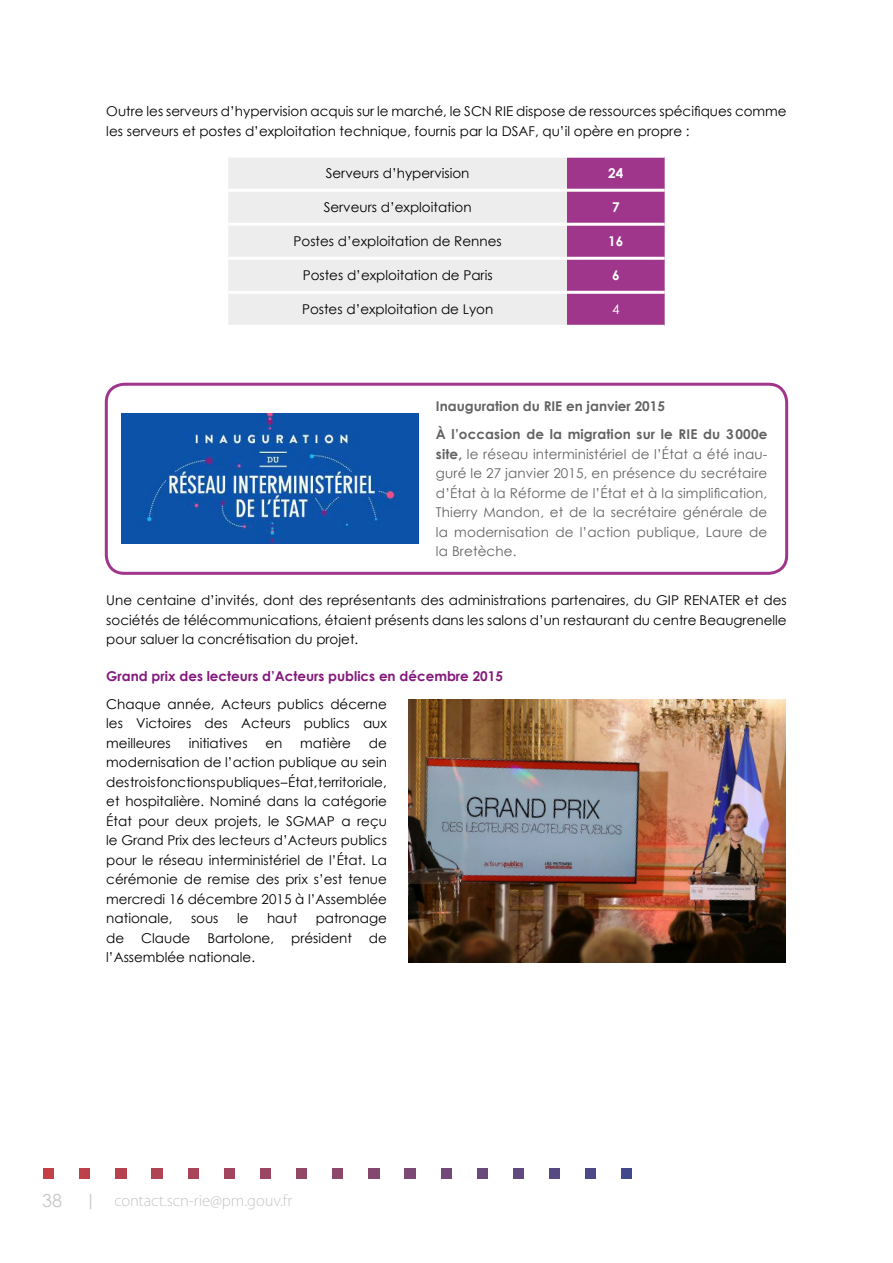
<style>
.page{position:relative;width:893px;height:1263px;background:#fff}
.page>*{position:absolute;margin:0;border:0;box-sizing:border-box;transform-origin:0 0}
.t1{font:18px "Century Gothic";color:#c6c6c6}
.t2{font:300 16.5px "Myriad Pro";letter-spacing:-.005em;color:#c6c6c6}
.t3{font:13.5px/19.5px "Century Gothic";color:#000;text-align:justify}
.t4{font:13.5px/19.5px "Century Gothic";letter-spacing:.01em;color:#646363;text-align:justify}
.t5{font:700 13.5px/28px "Century Gothic";letter-spacing:.005em;color:#646363}
.t6{font:700 13.5px "Century Gothic";color:#83197b}
.t7{font:700 13.5px "Century Gothic";color:#fff}
.t8{font:13.5px "Century Gothic";color:#fff}
.s1{font-weight:700}
.s2{font-family:"Century Gothic";font-weight:400}
</style>
<div class="page">
<svg style="left:622px;top:1168px;width:10px;height:11px"></svg>
<svg style="left:586px;top:1168px;width:10px;height:11px"></svg>
<svg style="left:549px;top:1168px;width:11px;height:11px"></svg>
<svg style="left:513px;top:1168px;width:10px;height:11px"></svg>
<svg style="left:477px;top:1168px;width:10px;height:11px"></svg>
<svg style="left:441px;top:1168px;width:10px;height:11px"></svg>
<svg style="left:405px;top:1168px;width:10px;height:11px"></svg>
<svg style="left:369px;top:1168px;width:10px;height:11px"></svg>
<svg style="left:296px;top:1168px;width:11px;height:11px"></svg>
<svg style="left:333px;top:1168px;width:10px;height:11px"></svg>
<svg style="left:260px;top:1168px;width:11px;height:11px"></svg>
<svg style="left:224px;top:1168px;width:10px;height:11px"></svg>
<svg style="left:188px;top:1168px;width:10px;height:11px"></svg>
<svg style="left:152px;top:1168px;width:10px;height:11px"></svg>
<svg style="left:116px;top:1168px;width:10px;height:11px"></svg>
<svg style="left:80px;top:1168px;width:10px;height:11px"></svg>
<svg style="left:44px;top:1168px;width:10px;height:11px"></svg>
<div style="left:228px;top:158px;width:339px;height:167px;background:#ededed"></div>
<div style="left:567px;top:158px;width:98px;height:167px;background:#9f368b"></div>
<hr style="left:567px;top:189px;width:98px;height:3px;background:#fff">
<hr style="left:567px;top:223px;width:98px;height:3px;background:#fff">
<hr style="left:567px;top:257px;width:98px;height:3px;background:#fff">
<hr style="left:567px;top:291px;width:98px;height:3px;background:#fff">
<hr style="left:228px;top:189px;width:339px;height:3px;background:#fff">
<hr style="left:228px;top:223px;width:339px;height:3px;background:#fff">
<hr style="left:228px;top:257px;width:339px;height:3px;background:#fff">
<hr style="left:228px;top:291px;width:339px;height:3px;background:#fff">
<div style="left:105px;top:383px;width:683px;height:192px;border:3px solid #9f368b;border-radius:18px"></div>
<img style="left:121px;top:414px;width:298px;height:130px">
<img style="left:408px;top:700px;width:377px;height:262px">
<p class="t3" style="left:106px;top:102px;width:682px">Outre les serveurs d’hypervision acquis sur le marché, le SCN RIE dispose de ressources spécifiques comme les serveurs et postes d’exploitation technique, fournis par la DSAF, qu’il opère en propre :</p>
<p class="t3" style="left:326px;top:163px;width:145px">Serveurs d’hypervision</p>
<p class="t7" style="left:608px;top:163px;width:17px">24</p>
<p class="t3" style="left:324px;top:197px;width:149px">Serveurs d’exploitation</p>
<p class="t7" style="left:612px;top:197px;width:9px">7</p>
<p class="t3" style="left:294px;top:231px;width:210px">Postes d’exploitation de Rennes</p>
<p class="t7" style="left:608px;top:231px;width:17px">16</p>
<p class="t3" style="left:303px;top:265px;width:191px">Postes d’exploitation de Paris</p>
<p class="t7" style="left:612px;top:265px;width:9px">6</p>
<p class="t3" style="left:302px;top:299px;width:193px">Postes d’exploitation de Lyon</p>
<p class="t8" style="left:612px;top:300px;width:9px">4</p>
<p class="t5" style="left:436px;top:392px;width:333px">Inauguration du RIE en janvier 2015<br>À l’occasion de la migration sur le RIE du 3 000e</p>
<p class="t4" style="left:436px;top:444px;width:333px"><span class="s1">site,</span> le réseau interministériel de l’État a été inau&shy;guré le 27 janvier 2015, en présence du secrétaire d’État à la Réforme de l’État et à la simplification, Thierry Mandon, et de la secrétaire générale de la modernisation de l’action publique, Laure de la Bretèche.</p>
<p class="t3" style="left:106px;top:590px;width:682px">Une centaine d’invités, dont des représentants des administrations partenaires, du GIP RENATER et des sociétés de télécommunications, étaient présents dans les salons d’un restaurant du centre Beaugrenelle pour saluer la concrétisation du projet.</p>
<p class="t6" style="left:106px;top:665px;width:398px">Grand prix des lecteurs d’Acteurs publics en décembre 2015</p>
<p class="t3" style="left:106px;top:694px;width:282px">Chaque année, Acteurs publics décerne les Victoires des Acteurs publics aux meilleures</p>
<p class="t3" style="left:189px;top:733px;width:60px">initiatives</p>
<p class="t3" style="left:265px;top:733px;width:19px">en</p>
<p class="t3" style="left:300px;top:733px;width:52px">matière</p>
<p class="t3" style="left:106px;top:733px;width:282px;text-indent:263px">de modernisation de l’action publique au sein des trois fonctions publiques – État, territoriale, et hospitalière. Nominé dans la catégorie État pour deux projets, le SGMAP a reçu le Grand Prix des lecteurs d’Acteurs publics pour le réseau interministériel de l’État. La cérémonie de remise des prix s’est tenue mercredi 16 décembre 2015 à l’Assemblée nationale,</p>
<p class="t3" style="left:191px;top:908px;width:29px">sous</p>
<p class="t3" style="left:237px;top:908px;width:13px">le</p>
<p class="t3" style="left:267px;top:908px;width:32px">haut</p>
<p class="t3" style="left:316px;top:908px;width:73px">patronage</p>
<p class="t3" style="left:106px;top:928px;width:20px">de</p>
<p class="t3" style="left:141px;top:928px;width:51px">Claude</p>
<p class="t3" style="left:207px;top:928px;width:68px">Bartolone,</p>
<p class="t3" style="left:291px;top:928px;width:62px">président</p>
<p class="t3" style="left:369px;top:928px;width:20px">de</p>
<p class="t3" style="left:106px;top:947px;width:150px">l’Assemblée nationale.</p>
<h1 class="t1" style="left:42px;top:1188px;width:21px">38</h1>
<p class="t2" style="left:85px;top:1192px;width:209px"><span class="s2">|</span> contact.scn-rie@pm.gouv.fr</p>
</div>
